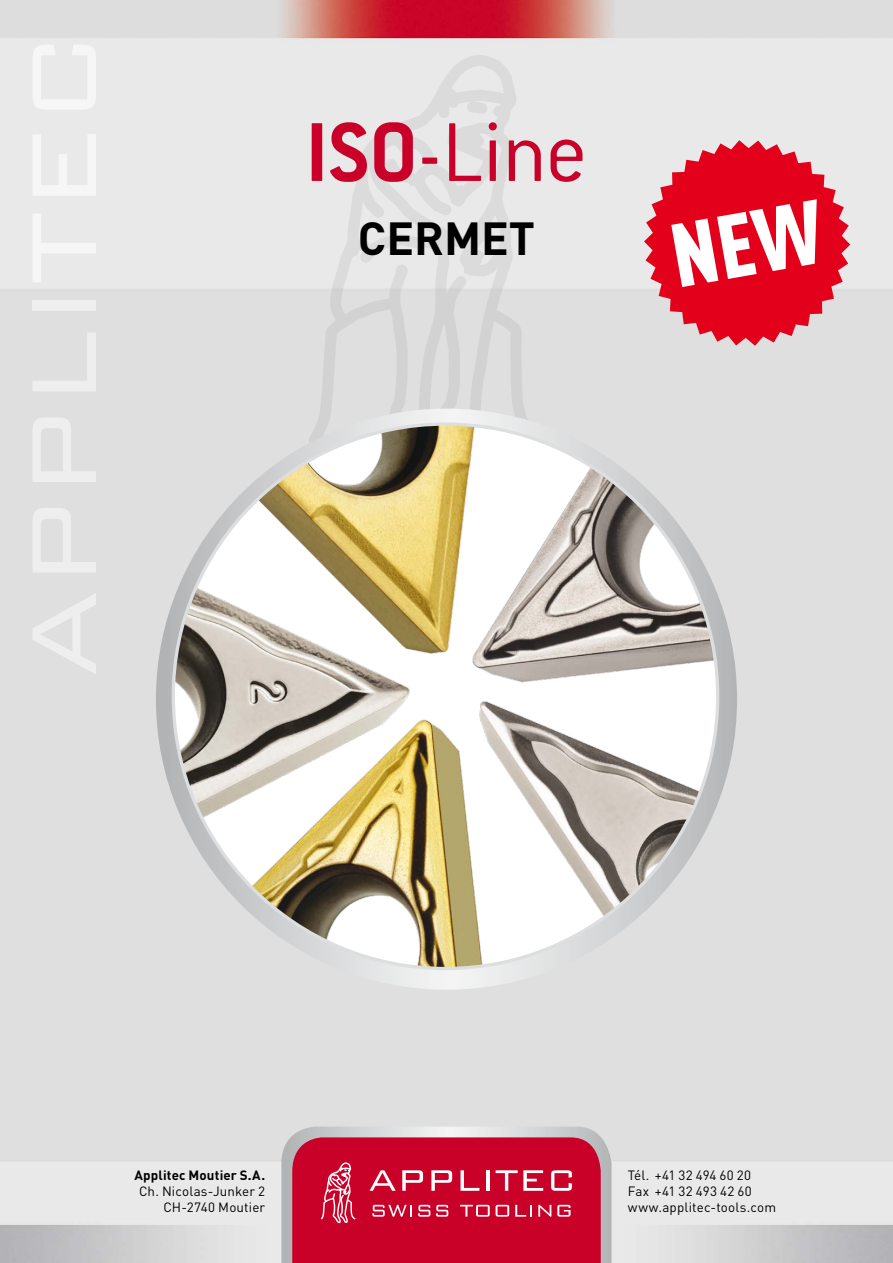
<style>
.page{position:relative;width:893px;height:1263px;background:#fff}
.page>*{position:absolute;margin:0;border:0;box-sizing:border-box;transform-origin:0 0}
.t1{font:91.65px "Conduit ITCTT Light";color:#c90028}
.t2{font:700 45.75px "DIN Pro";color:#000}
.t3{font:13.35px/15.8px "DIN Pro";letter-spacing:.01em;color:#000;text-align:right}
.t4{font:700 13.35px "DIN Pro";letter-spacing:.01em;color:#000}
.s1{font-family:"Conduit ITCTT Bold"}
</style>
<div class="page">
<img style="left:0;top:0;width:893px;height:1263px">
<svg style="left:309px;top:55px;width:238px;height:388px"></svg>
<svg style="left:281px;top:1126px;width:331px;height:137px"></svg>
<svg style="left:33px;top:593px;width:63px;height:81px"></svg>
<svg style="left:33px;top:508px;width:63px;height:65px"></svg>
<svg style="left:33px;top:417px;width:63px;height:65px"></svg>
<svg style="left:33px;top:332px;width:63px;height:59px"></svg>
<div style="left:33px;top:300px;width:63px;height:11px;background:#eee"></div>
<svg style="left:33px;top:214px;width:63px;height:68px"></svg>
<svg style="left:33px;top:134px;width:63px;height:62px"></svg>
<svg style="left:33px;top:45px;width:63px;height:65px"></svg>
<svg style="left:156px;top:409px;width:581px;height:581px"></svg>
<img style="left:173px;top:424px;width:545px;height:544px;border-radius:272px">
<svg style="left:292px;top:1137px;width:309px;height:126px"></svg>
<svg style="left:644px;top:140px;width:206px;height:206px"></svg>
<h1 class="t1" style="left:306px;top:102px;width:283px"><span class="s1">ISO</span>-Line</h1>
<h2 class="t2" style="left:358px;top:201px;width:179px">CERMET</h2>
<p class="t4" style="left:134px;top:1164px;width:132px">Applitec Moutier S.A.</p>
<p class="t3" style="left:139px;top:1182px;width:128px">Ch. Nicolas-Junker 2<br>CH-2740 Moutier</p>
<p class="t3" style="left:628px;top:1166px;width:150px;text-align:left">Tél. +41 32 494 60 20<br>Fax +41 32 493 42 60 www.applitec-tools.com</p>
</div>
